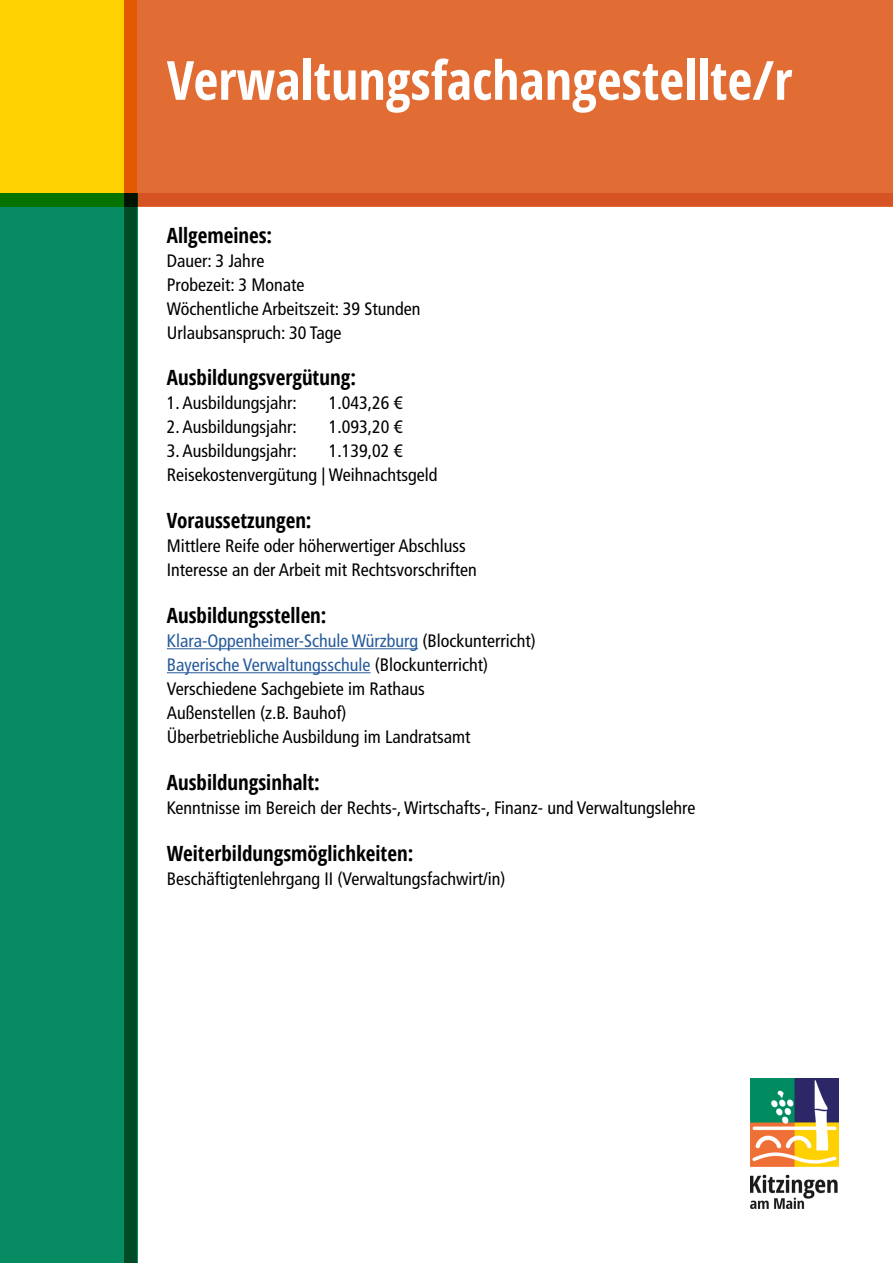
<style>
.page{position:relative;width:893px;height:1263px;background:#fff}
.page>*{position:absolute;margin:0;border:0;box-sizing:border-box;transform-origin:0 0}
.t1{font:700 condensed 54px "Open Sans";color:#fff}
.t2{font:700 condensed 21px "Open Sans";color:#000}
.t3{font:condensed 18px/24px "Frutiger LT Pro";color:#000}
.s1{color:#275b9b}
</style>
<div class="page">
<div style="left:124px;top:0;width:769px;height:206px;background:#e26d34"></div>
<div style="left:0;top:0;width:137px;height:206px;background:#ffd200"></div>
<div style="left:0;top:193px;width:137px;height:1070px;background:#068b63"></div>
<div style="left:124px;top:193px;width:769px;height:13px;background:#d65423"></div>
<div style="left:124px;top:193px;width:13px;height:1070px;background:#004a26"></div>
<hr style="left:167px;top:648px;width:251px;height:1px;background:#275b9b">
<hr style="left:167px;top:672px;width:204px;height:1px;background:#275b9b">
<img style="left:751px;top:1079px;width:88px;height:130px">
<h1 class="t1" style="left:167px;top:42px;width:627px">Verwaltungsfachangestellte/r</h1>
<h2 class="t2" style="left:167px;top:220px;width:107px">Allgemeines:</h2>
<p class="t3" style="left:167px;top:248px;width:255px">Dauer: 3 Jahre<br>Probezeit: 3 Monate<br>Wöchentliche Arbeitszeit: 39 Stunden<br>Urlaubsanspruch: 30 Tage</p>
<h2 class="t2" style="left:167px;top:363px;width:191px">Ausbildungsvergütung:</h2>
<p class="t3" style="left:167px;top:391px;width:131px">1. Ausbildungsjahr:</p>
<p class="t3" style="left:329px;top:391px;width:75px">1.043,26 €</p>
<p class="t3" style="left:167px;top:415px;width:131px">2. Ausbildungsjahr:</p>
<p class="t3" style="left:329px;top:415px;width:75px">1.093,20 €</p>
<p class="t3" style="left:167px;top:439px;width:131px">3. Ausbildungsjahr:</p>
<p class="t3" style="left:167px;top:439px;width:272px;text-indent:162px">1.139,02 €<br>Reisekostenvergütung | Weihnachtsgeld</p>
<h2 class="t2" style="left:167px;top:506px;width:146px">Voraussetzungen:</h2>
<p class="t3" style="left:167px;top:534px;width:311px">Mittlere Reife oder höherwertiger Abschluss<br>Interesse an der Arbeit mit Rechtsvorschriften</p>
<h2 class="t2" style="left:167px;top:601px;width:161px">Ausbildungsstellen:</h2>
<p class="t3" style="left:167px;top:629px;width:370px"><span class="s1">Klara-Oppenheimer-Schule Würzburg</span> (Blockunterricht)<br><span class="s1">Bayerische Verwaltungsschule</span> (Blockunterricht)<br>Verschiedene Sachgebiete im Rathaus<br>Außenstellen (z.B. Bauhof)<br>Überbetriebliche Ausbildung im Landratsamt</p>
<h2 class="t2" style="left:167px;top:767px;width:155px">Ausbildungsinhalt:</h2>
<p class="t3" style="left:167px;top:796px;width:530px">Kenntnisse im Bereich der Rechts-, Wirtschafts-, Finanz- und Verwaltungslehre</p>
<h2 class="t2" style="left:167px;top:838px;width:248px">Weiterbildungsmöglichkeiten:</h2>
<p class="t3" style="left:167px;top:866px;width:340px">Beschäftigtenlehrgang II (Verwaltungsfachwirt/in)</p>
</div>
